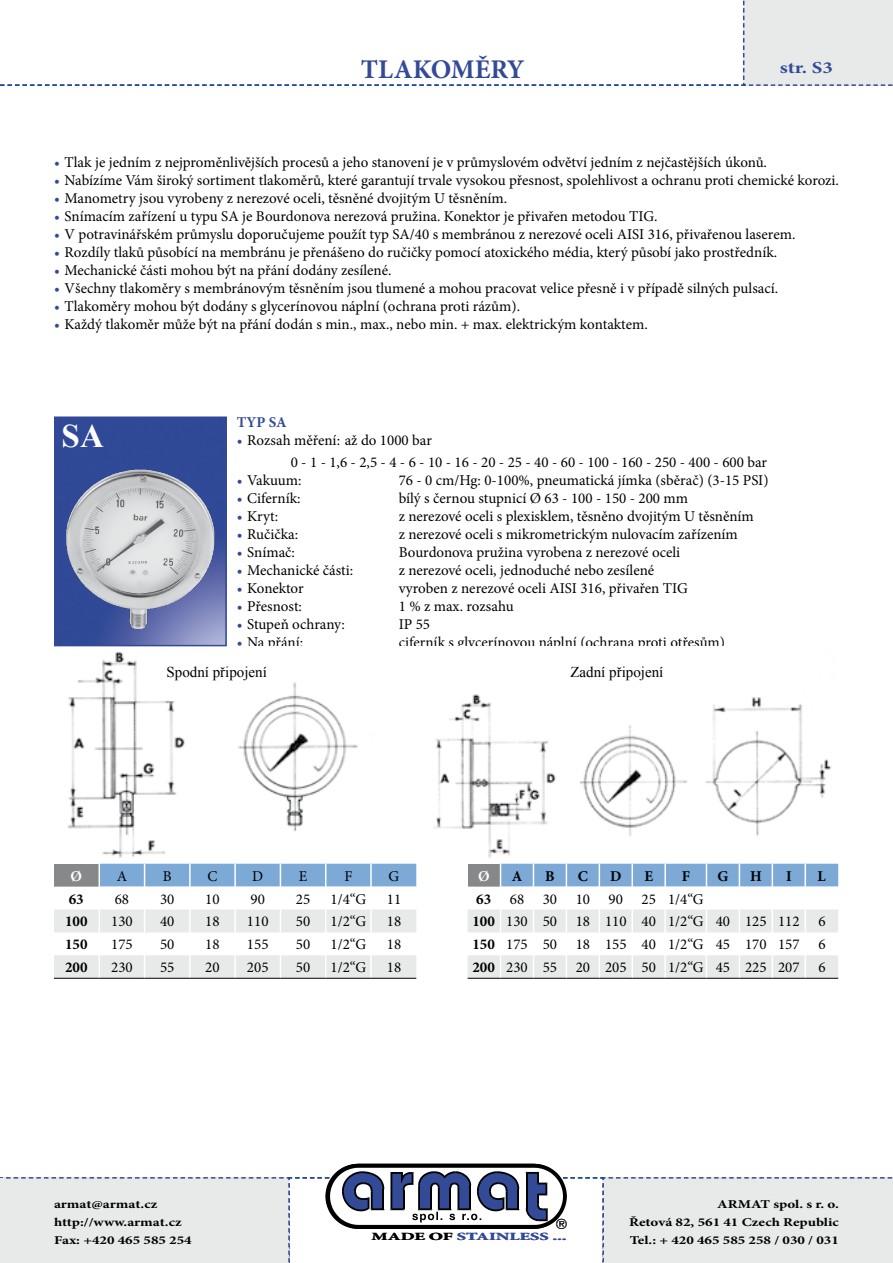
<style>
.page{position:relative;width:893px;height:1263px;background:#fff}
.page>*{position:absolute;margin:0;border:0;box-sizing:border-box;transform-origin:0 0}
.t1{font:700 33px "Times New Roman";color:#fff}
.t2{font:700 27px "Minion Pro";color:#334a97}
.t3{font:700 16.8px "Minion Pro";color:#334a97;scale:1.25 1}
.t4{font:15px/21.6px "Minion Pro";color:#000}
.t5{font:15px "Times New Roman";color:#000}
.t6{font:700 15px "Minion Pro";color:#000}
.t7{font:700 15px "Minion Pro";color:#334a97}
.t8{font:700 15px "Minion Pro";color:#fff}
.t9{font:700 12px/18px "Minion Pro";color:#000;scale:1.25 1}
.t10{font:700 10.95px "Minion Pro";color:#334a97;scale:1.67 1}
.s1{color:#334a97}
.s2{font-weight:700}
.s3{color:#000}
</style>
<div class="page">
<svg style="left:0;top:0;width:893px;height:86px"></svg>
<svg style="left:0;top:1164px;width:893px;height:99px"></svg>
<hr style="left:0;top:1178px;width:4px;height:85px;background:#e8e9e9">
<img style="left:68px;top:652px;width:764px;height:206px">
<svg style="left:54px;top:864px;width:362px;height:114px"></svg>
<hr style="left:370px;top:955px;width:2px;height:23px;background:#fff">
<hr style="left:54px;top:978px;width:45px;height:1px;background:#000">
<hr style="left:99px;top:978px;width:46px;height:1px;background:#000">
<hr style="left:145px;top:978px;width:45px;height:1px;background:#000">
<hr style="left:190px;top:978px;width:45px;height:1px;background:#000">
<hr style="left:235px;top:978px;width:45px;height:1px;background:#000">
<hr style="left:280px;top:978px;width:46px;height:1px;background:#000">
<hr style="left:326px;top:978px;width:45px;height:1px;background:#000">
<hr style="left:371px;top:978px;width:45px;height:1px;background:#000">
<svg style="left:468px;top:864px;width:370px;height:114px"></svg>
<hr style="left:804px;top:955px;width:2px;height:23px;background:#fff">
<hr style="left:468px;top:978px;width:33px;height:1px;background:#000">
<hr style="left:501px;top:978px;width:32px;height:1px;background:#000">
<hr style="left:533px;top:978px;width:33px;height:1px;background:#000">
<hr style="left:566px;top:978px;width:33px;height:1px;background:#000">
<hr style="left:599px;top:978px;width:33px;height:1px;background:#000">
<hr style="left:632px;top:978px;width:33px;height:1px;background:#000">
<hr style="left:665px;top:978px;width:41px;height:1px;background:#000">
<hr style="left:706px;top:978px;width:33px;height:1px;background:#000">
<hr style="left:739px;top:978px;width:33px;height:1px;background:#000">
<hr style="left:772px;top:978px;width:33px;height:1px;background:#000">
<hr style="left:805px;top:978px;width:33px;height:1px;background:#000">
<div style="left:57px;top:419px;width:167px;height:36px;background:#2f4996"></div>
<img style="left:54px;top:455px;width:173px;height:192px">
<h2 class="t2" style="left:361px;top:50px;width:165px">TLAKOMĚRY</h2>
<p class="t3" style="left:780px;top:56px;width:36px">str. S</p>
<p class="t4" style="left:54px;top:152px;width:714px"><span class="s1">•</span> Tlak je jedním z nejproměnlivějších procesů a jeho stanovení je v průmyslovém odvětví jedním z nejčastějších úkonů.</p>
<p class="t4" style="left:54px;top:170px;width:786px"><span class="s1">•</span> Nabízíme Vám široký sortiment tlakoměrů, které garantují trvale vysokou přesnost, spolehlivost a ochranu proti chemické korozi.</p>
<p class="t4" style="left:54px;top:188px;width:455px"><span class="s1">•</span> Manometry jsou vyrobeny z nerezové oceli, těsněné dvojitým U těsněním.</p>
<p class="t4" style="left:54px;top:206px;width:605px"><span class="s1">•</span> Snímacím zařízení u typu SA je Bourdonova nerezová pružina. Konektor je přivařen metodou TIG.</p>
<p class="t4" style="left:54px;top:224px;width:743px"><span class="s1">•</span> V potravinářském průmyslu doporučujeme použít typ SA/40 s membránou z nerezové oceli AISI 316, přivařenou laserem.</p>
<p class="t4" style="left:54px;top:242px;width:725px"><span class="s1">•</span> Rozdíly tlaků působící na membránu je přenášeno do ručičky pomocí atoxického média, který působí jako prostředník.</p>
<p class="t4" style="left:54px;top:260px;width:339px"><span class="s1">•</span> Mechanické části mohou být na přání dodány zesílené.</p>
<p class="t4" style="left:54px;top:278px;width:726px"><span class="s1">•</span> Všechny tlakoměry s membránovým těsněním jsou tlumené a mohou pracovat velice přesně i v případě silných pulsací.</p>
<p class="t4" style="left:54px;top:296px;width:468px"><span class="s1">•</span> Tlakoměry mohou být dodány s glycerínovou náplní (ochrana proti rázům).</p>
<p class="t4" style="left:54px;top:314px;width:595px"><span class="s1">•</span> Každý tlakoměr může být na přání dodán s min., max., nebo min. + max. elektrickým kontaktem.</p>
<h1 class="t1" style="left:62px;top:412px;width:44px">SA</h1>
<p class="t7" style="left:237px;top:412px;width:52px">TYP SA</p>
<p class="t4" style="left:291px;top:430px;width:478px;text-indent:-54px"><span class="s1">•</span> Rozsah měření: až do 1000 bar<br>0 - 1 - 1,6 - 2,5 - 4 - 6 - 10 - 16 - 20 - 25 - 40 - 60 - 100 - 160 - 250 - 400 - 600 bar</p>
<p class="t4" style="left:237px;top:469px;width:66px"><span class="s1">•</span> Vakuum:</p>
<p class="t4" style="left:399px;top:469px;width:371px">76 - 0 cm/Hg: 0-100%, pneumatická jímka (sběrač) (3-15 PSI)</p>
<p class="t4" style="left:237px;top:487px;width:65px"><span class="s1">•</span> Ciferník:</p>
<p class="t4" style="left:399px;top:487px;width:291px">bílý s černou stupnicí Ø 63 - 100 - 150 - 200 mm</p>
<p class="t4" style="left:237px;top:505px;width:43px"><span class="s1">•</span> Kryt:</p>
<p class="t4" style="left:399px;top:505px;width:357px">z nerezové oceli s plexisklem, těsněno dvojitým U těsněním</p>
<p class="t4" style="left:237px;top:523px;width:63px"><span class="s1">•</span> Ručička:</p>
<p class="t4" style="left:399px;top:523px;width:341px">z nerezové oceli s mikrometrickým nulovacím zařízením</p>
<p class="t4" style="left:237px;top:541px;width:60px"><span class="s1">•</span> Snímač:</p>
<p class="t4" style="left:399px;top:541px;width:283px">Bourdonova pružina vyrobena z nerezové oceli</p>
<p class="t4" style="left:237px;top:559px;width:118px"><span class="s1">•</span> Mechanické části:</p>
<p class="t4" style="left:399px;top:559px;width:257px">z nerezové oceli, jednoduché nebo zesílené</p>
<p class="t4" style="left:237px;top:577px;width:68px"><span class="s1">•</span> Konektor</p>
<p class="t4" style="left:399px;top:577px;width:291px">vyroben z nerezové oceli AISI 316, přivařen TIG</p>
<p class="t4" style="left:237px;top:595px;width:67px"><span class="s1">•</span> Přesnost:</p>
<p class="t4" style="left:399px;top:595px;width:116px">1 % z max. rozsahu</p>
<p class="t4" style="left:237px;top:613px;width:110px"><span class="s1">•</span> Stupeň ochrany:</p>
<p class="t4" style="left:399px;top:613px;width:33px">IP 55</p>
<p class="t4" style="left:237px;top:631px;width:68px"><span class="s1">•</span> Na přání:</p>
<p class="t4" style="left:399px;top:631px;width:328px">ciferník s glycerínovou náplní (ochrana proti otřesům)</p>
<p class="t5" style="left:166px;top:661px;width:102px">Spodní připojení</p>
<p class="t5" style="left:570px;top:661px;width:94px">Zadní připojení</p>
<p class="t8" style="left:70px;top:865px;width:13px">Ø</p>
<p class="t4" style="left:117px;top:865px;width:12px">A</p>
<p class="t4" style="left:163px;top:865px;width:10px">B</p>
<p class="t4" style="left:207px;top:865px;width:11px">C</p>
<p class="t4" style="left:252px;top:865px;width:13px">D</p>
<p class="t4" style="left:299px;top:865px;width:10px">E</p>
<p class="t4" style="left:344px;top:865px;width:9px">F</p>
<p class="t4" style="left:389px;top:865px;width:12px">G</p>
<p class="t6" style="left:69px;top:888px;width:16px">63</p>
<p class="t4" style="left:115px;top:888px;width:16px">68</p>
<p class="t4" style="left:160px;top:888px;width:16px">30</p>
<p class="t4" style="left:205px;top:888px;width:16px">10</p>
<p class="t4" style="left:251px;top:888px;width:16px">90</p>
<p class="t4" style="left:296px;top:888px;width:16px">25</p>
<p class="t4" style="left:331px;top:888px;width:37px">1/4“G</p>
<p class="t4" style="left:387px;top:888px;width:16px">11</p>
<p class="t6" style="left:65px;top:911px;width:24px">100</p>
<p class="t4" style="left:111px;top:911px;width:23px">130</p>
<p class="t4" style="left:160px;top:911px;width:16px">40</p>
<p class="t4" style="left:205px;top:911px;width:16px">18</p>
<p class="t4" style="left:247px;top:911px;width:23px">110</p>
<p class="t4" style="left:296px;top:911px;width:16px">50</p>
<p class="t4" style="left:331px;top:911px;width:37px">1/2“G</p>
<p class="t4" style="left:387px;top:911px;width:16px">18</p>
<p class="t6" style="left:65px;top:934px;width:24px">150</p>
<p class="t4" style="left:111px;top:934px;width:23px">175</p>
<p class="t4" style="left:160px;top:934px;width:16px">50</p>
<p class="t4" style="left:205px;top:934px;width:16px">18</p>
<p class="t4" style="left:247px;top:934px;width:23px">155</p>
<p class="t4" style="left:296px;top:934px;width:16px">50</p>
<p class="t4" style="left:331px;top:934px;width:37px">1/2“G</p>
<p class="t4" style="left:387px;top:934px;width:16px">18</p>
<p class="t6" style="left:65px;top:957px;width:24px">200</p>
<p class="t4" style="left:111px;top:957px;width:23px">230</p>
<p class="t4" style="left:160px;top:957px;width:16px">55</p>
<p class="t4" style="left:205px;top:957px;width:16px">20</p>
<p class="t4" style="left:247px;top:957px;width:23px">205</p>
<p class="t4" style="left:296px;top:957px;width:16px">50</p>
<p class="t4" style="left:331px;top:957px;width:37px">1/2“G</p>
<p class="t4" style="left:387px;top:957px;width:16px">18</p>
<p class="t8" style="left:478px;top:865px;width:13px">Ø</p>
<p class="t6" style="left:512px;top:865px;width:12px">A</p>
<p class="t6" style="left:545px;top:865px;width:11px">B</p>
<p class="t6" style="left:578px;top:865px;width:12px">C</p>
<p class="t6" style="left:610px;top:865px;width:13px">D</p>
<p class="t6" style="left:644px;top:865px;width:10px">E</p>
<p class="t6" style="left:682px;top:865px;width:10px">F</p>
<p class="t6" style="left:717px;top:865px;width:12px">G</p>
<p class="t6" style="left:750px;top:865px;width:13px">H</p>
<p class="t6" style="left:786px;top:865px;width:7px">I</p>
<p class="t6" style="left:818px;top:865px;width:10px">L</p>
<p class="t4" style="left:472px;top:887px;width:329px;line-height:23px"><span class="s2">63</span> 68 30 10 90 25 1/4“G<br><span class="s2">100</span> 130 50 18 110 40 1/2“G 40 125 112</p>
<p class="t4" style="left:818px;top:911px;width:9px">6</p>
<p class="t4" style="left:472px;top:934px;width:329px"><span class="s2">150</span> 175 50 18 155 40 1/2“G 45 170 157</p>
<p class="t4" style="left:818px;top:934px;width:9px">6</p>
<p class="t4" style="left:472px;top:957px;width:329px"><span class="s2">200</span> 230 55 20 205 50 1/2“G 45 225 207</p>
<p class="t4" style="left:818px;top:957px;width:9px">6</p>
<p class="t9" style="left:54px;top:1195px;width:112px">armat@armat.cz http://www.armat.cz<br>Fax: +420 465 585 254</p>
<p class="t9" style="left:629px;top:1195px;width:169px;text-align:justify;text-indent:88px">ARMAT spol. s r. o.<br>Řetová 82, 561 41 Czech Republic Tel.: + 420 465 585 258 / 030 / 031</p>
<p class="t10" style="left:372px;top:1229px;width:118px"><span class="s3">MADE OF</span> STAINLESS ...</p>
</div>
